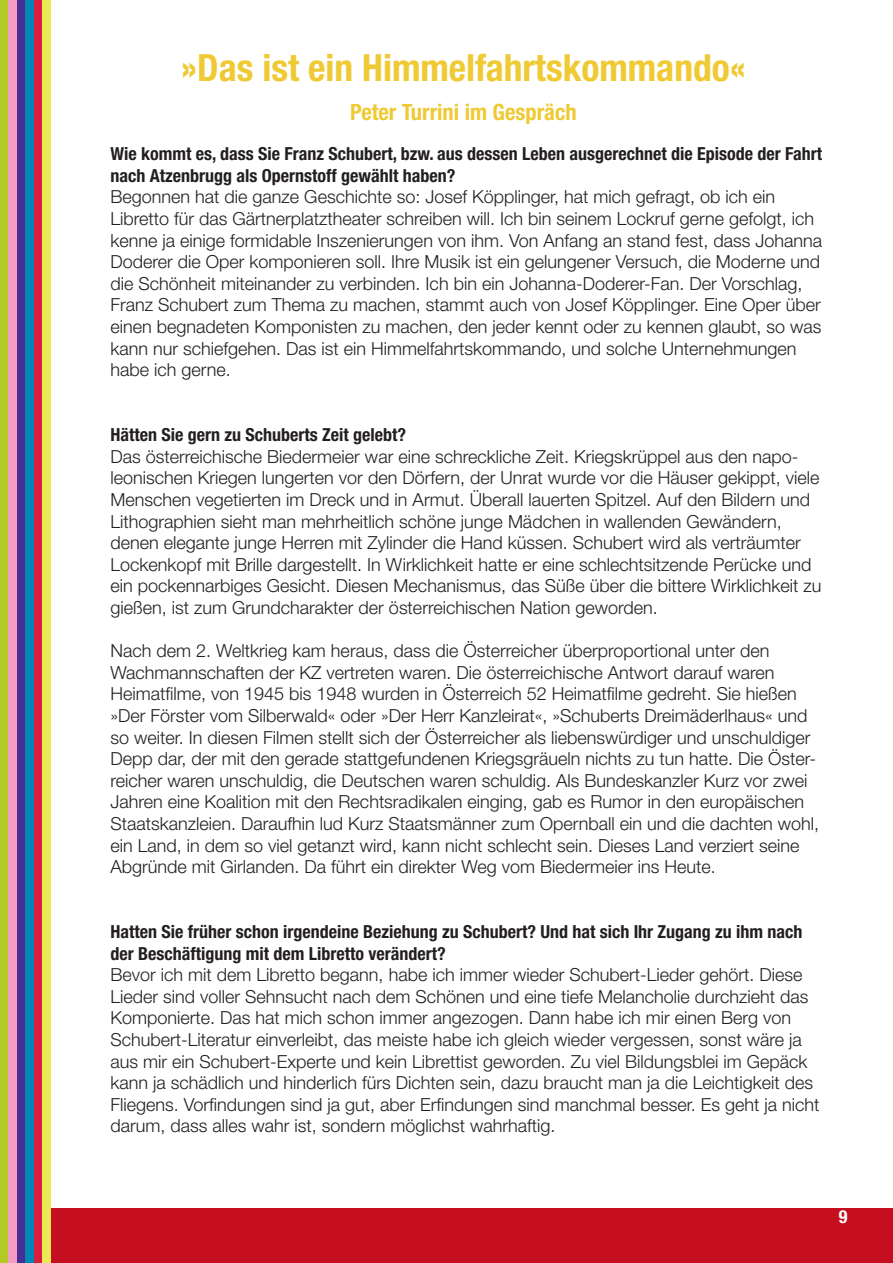
<style>
.page{position:relative;width:893px;height:1263px;background:#fff}
.page>*{position:absolute;margin:0;border:0;box-sizing:border-box;transform-origin:0 0}
.t1{font:700 condensed 37.5px "Helvetica Neue LT Std";color:#efca34}
.t2{font:700 condensed 22.5px "Helvetica Neue LT Std";color:#efca34}
.t3{font:300 18px/21.6px "Helvetica Neue LT Std";color:#231f20}
.t4{font:700 condensed 18px/21.6px "Helvetica Neue LT Std";color:#231f20}
.t5{font:700 condensed 18px "Helvetica Neue LT Std";color:#fff}
</style>
<div class="page">
<div style="left:0;top:0;width:9px;height:1263px;background:#b1ca26"></div>
<div style="left:17px;top:0;width:9px;height:1263px;background:#452f92"></div>
<div style="left:9px;top:0;width:8px;height:1263px;background:#f49bc3"></div>
<div style="left:26px;top:0;width:8px;height:1263px;background:#0087b8"></div>
<div style="left:34px;top:0;width:9px;height:1263px;background:#da1f3d"></div>
<div style="left:43px;top:0;width:8px;height:1263px;background:#eae956"></div>
<div style="left:51px;top:1209px;width:842px;height:54px;background:#c50e1f"></div>
<p class="t1" style="left:181px;top:45px;width:566px">»Das ist ein Himmelfahrtskommando«</p>
<p class="t2" style="left:350px;top:98px;width:228px">Peter Turrini im Gespräch</p>
<p class="t4" style="left:111px;top:143px;width:713px">Wie kommt es, dass Sie Franz Schubert, bzw. aus dessen Leben ausgerechnet die Episode der Fahrt nach Atzenbrugg als Opernstoff gewählt haben?</p>
<p class="t3" style="left:111px;top:186px;width:713px">Begonnen hat die ganze Geschichte so: Josef Köpplinger, hat mich gefragt, ob ich ein Libretto für das Gärtnerplatztheater schreiben will. Ich bin seinem Lockruf gerne gefolgt, ich kenne ja einige formidable Inszenierungen von ihm. Von Anfang an stand fest, dass Johanna Doderer die Oper komponieren soll. Ihre Musik ist ein gelungener Versuch, die Moderne und die Schönheit miteinander zu verbinden. Ich bin ein Johanna-Doderer-Fan. Der Vorschlag, Franz Schubert zum Thema zu machen, stammt auch von Josef Köpplinger. Eine Oper über einen begnadeten Komponisten zu machen, den jeder kennt oder zu kennen glaubt, so was kann nur schiefgehen. Das ist ein Himmelfahrtskommando, und solche Unternehmungen habe ich gerne.</p>
<p class="t4" style="left:111px;top:424px;width:297px">Hätten Sie gern zu Schuberts Zeit gelebt?</p>
<p class="t3" style="left:111px;top:445px;width:712px">Das österreichische Biedermeier war eine schreckliche Zeit. Kriegskrüppel aus den napo&shy;leonischen Kriegen lungerten vor den Dörfern, der Unrat wurde vor die Häuser gekippt, viele Menschen vegetierten im Dreck und in Armut. Überall lauerten Spitzel. Auf den Bildern und Lithographien sieht man mehrheitlich schöne junge Mädchen in wallenden Gewändern, denen elegante junge Herren mit Zylinder die Hand küssen. Schubert wird als verträumter Lockenkopf mit Brille dargestellt. In Wirklichkeit hatte er eine schlechtsitzende Perücke und ein pockennarbiges Gesicht. Diesen Mechanismus, das Süße über die bittere Wirklichkeit zu gießen, ist zum Grundcharakter der österreichischen Nation geworden.</p>
<p class="t3" style="left:111px;top:639px;width:710px">Nach dem 2. Weltkrieg kam heraus, dass die Österreicher überproportional unter den Wachmannschaften der KZ vertreten waren. Die österreichische Antwort darauf waren Heimatfilme, von 1945 bis 1948 wurden in Österreich 52 Heimatfilme gedreht. Sie hießen »Der Förster vom Silberwald« oder »Der Herr Kanzleirat«, »Schuberts Dreimäderlhaus« und so weiter. In diesen Filmen stellt sich der Österreicher als liebenswürdiger und unschuldiger Depp dar, der mit den gerade stattgefundenen Kriegsgräueln nichts zu tun hatte. Die Öster&shy;reicher waren unschuldig, die Deutschen waren schuldig. Als Bundeskanzler Kurz vor zwei Jahren eine Koalition mit den Rechtsradikalen einging, gab es Rumor in den europäischen Staatskanzleien. Daraufhin lud Kurz Staatsmänner zum Opernball ein und die dachten wohl, ein Land, in dem so viel getanzt wird, kann nicht schlecht sein. Dieses Land verziert seine Abgründe mit Girlanden. Da führt ein direkter Weg vom Biedermeier ins Heute.</p>
<p class="t4" style="left:111px;top:920px;width:693px">Hatten Sie früher schon irgendeine Beziehung zu Schubert? Und hat sich Ihr Zugang zu ihm nach der Beschäftigung mit dem Libretto verändert?</p>
<p class="t3" style="left:111px;top:963px;width:710px">Bevor ich mit dem Libretto begann, habe ich immer wieder Schubert-Lieder gehört. Diese Lieder sind voller Sehnsucht nach dem Schönen und eine tiefe Melancholie durchzieht das Komponierte. Das hat mich schon immer angezogen. Dann habe ich mir einen Berg von Schubert-Literatur einverleibt, das meiste habe ich gleich wieder vergessen, sonst wäre ja aus mir ein Schubert-Experte und kein Librettist geworden. Zu viel Bildungsblei im Gepäck kann ja schädlich und hinderlich fürs Dichten sein, dazu braucht man ja die Leichtigkeit des Fliegens. Vorfindungen sind ja gut, aber Erfindungen sind manchmal besser. Es geht ja nicht darum, dass alles wahr ist, sondern möglichst wahrhaftig.</p>
<p class="t5" style="left:839px;top:1205px;width:10px">9</p>
</div>
